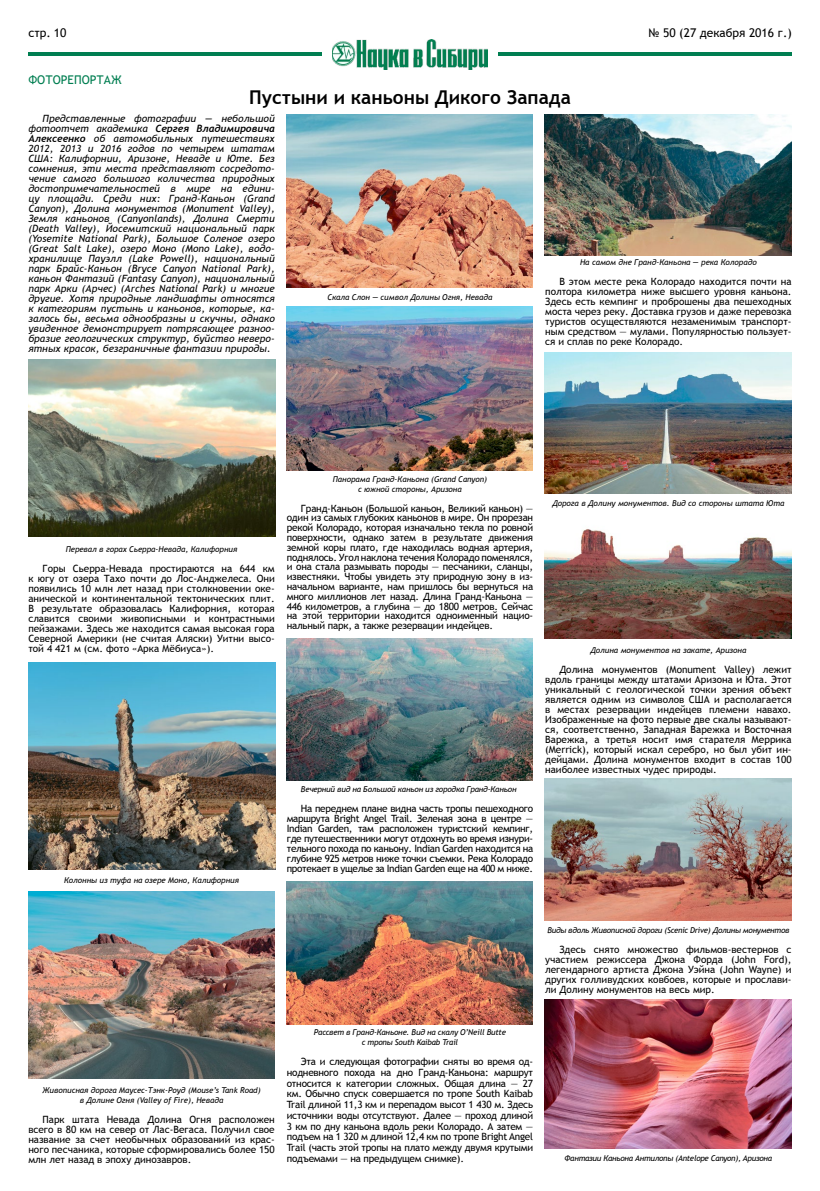
<style>
.page{position:relative;width:820px;height:1191px;background:#fff}
.page>*{position:absolute;margin:0;border:0;box-sizing:border-box;transform-origin:0 0}
.t1{font:700 19px "Trebuchet MS";color:#000}
.t2{font:12px "Trebuchet MS";color:#000}
.t3{font:12px "Trebuchet MS";color:#007e51}
.t4{font:10px/10px "Trebuchet MS";color:#000;text-align:justify}
.t5{font:italic 10px/10px "Trebuchet MS";letter-spacing:.01em;color:#000;text-align:justify}
.t6{font:italic 700 10px "Trebuchet";letter-spacing:.01em;color:#000}
.t7{font:italic 8px/10px "Trebuchet MS";color:#000;text-align:center}
.t8{font:italic 8px/9.6px "Trebuchet MS";letter-spacing:-.02em;color:#000;text-align:center}
.t9{font:italic 8px "Trebuchet MS";letter-spacing:-.03em;color:#000}
.s1{font-family:"Trebuchet MS";font-weight:400}
.s2{font-family:"Trebuchet";font-weight:700}
</style>
<div class="page">
<hr style="left:28px;top:52px;width:293px;height:3px;background:#007e51">
<hr style="left:498px;top:52px;width:293px;height:3px;background:#007e51">
<img style="left:332px;top:39px;width:155px;height:30px">
<img style="left:28px;top:662px;width:247px;height:207px">
<img style="left:286px;top:307px;width:246px;height:164px">
<img style="left:544px;top:352px;width:247px;height:141px">
<img style="left:544px;top:529px;width:247px;height:110px">
<img style="left:544px;top:778px;width:247px;height:142px">
<img style="left:544px;top:999px;width:247px;height:149px">
<img style="left:286px;top:638px;width:246px;height:142px">
<img style="left:286px;top:881px;width:246px;height:143px">
<img style="left:544px;top:115px;width:247px;height:140px">
<img style="left:28px;top:891px;width:247px;height:188px">
<img style="left:286px;top:115px;width:246px;height:173px">
<img style="left:28px;top:360px;width:247px;height:176px">
<p class="t2" style="left:28px;top:25px;width:40px">стр. 10</p>
<p class="t2" style="left:648px;top:25px;width:145px">№ 50 (27 декабря 2016 г.)</p>
<p class="t3" style="left:28px;top:72px;width:95px">ФОТОРЕПОРТАЖ</p>
<h1 class="t1" style="left:249px;top:86px;width:323px">Пустыни и каньоны Дикого Запада</h1>
<p class="t5" style="left:43px;top:114px;width:233px">Представленные фотографии — небольшой</p>
<p class="t6" style="left:28px;top:122px;width:248px"><span class="s1">фотоотчет академика</span> Сергея Владимировича</p>
<p class="t5" style="left:28px;top:134px;width:248px"><span class="s2">Алексеенко</span> об автомобильных путешествиях 2012, 2013 и 2016 годов по четырем штатам США: Калифорнии, Аризоне, Неваде и Юте. Без сомнения, эти места представляют сосредото&shy;чение самого большого количества природных достопримечательностей в мире на едини&shy;цу площади. Среди них: Гранд-Каньон (Grand Canyon), Долина монументов (Monument Valley), Земля каньонов (Canyonlands), Долина Смерти (Death Valley), Йосемитский национальный парк (Yosemite National Park), Большое Соленое озеро (Great Salt Lake), озеро Моно (Mono Lake), водо&shy;хранилище Пауэлл (Lake Powell), национальный парк Брайс-Каньон (Bryce Canyon National Park), каньон Фантазий (Fantasy Canyon), национальный парк Арки (Арчес) (Arches National Park) и многие другие. Хотя природные ландшафты относятся к категориям пустынь и каньонов, которые, ка&shy;залось бы, весьма однообразны и скучны, однако увиденное демонстрирует потрясающее разноо&shy;бразие геологических структур, буйство неверо&shy;ятных красок, безграничные фантазии природы.</p>
<p class="t7" style="left:327px;top:292px;width:166px">Скала Слон — символ Долины Огня, Невада</p>
<p class="t7" style="left:580px;top:257px;width:178px">На самом дне Гранд-Каньона — река Колорадо</p>
<p class="t4" style="left:545px;top:277px;width:248px;text-indent:14px">В этом месте река Колорадо находится почти на полтора километра ниже высшего уровня каньона.<br>Здесь есть кемпинг и проброшены два пешеходных моста через реку. Доставка грузов и даже перевозка туристов осуществляются незаменимым транспорт&shy;ным средством — мулами. Популярностью пользует&shy;ся и сплав по реке Колорадо.</p>
<p class="t7" style="left:66px;top:544px;width:173px">Перевал в горах Сьерра-Невада, Калифорния</p>
<p class="t4" style="left:28px;top:564px;width:248px;text-indent:14px">Горы Сьерра-Невада простираются на 644 км к югу от озера Тахо почти до Лос-Анджелеса. Они появились 10 млн лет назад при столкновении оке&shy;анической и континентальной тектонических плит.<br>В результате образовалась Калифорния, которая славится своими живописными и контрастными пейзажами. Здесь же находится самая высокая гора Северной Америки (не считая Аляски) Уитни высо&shy;той 4 421 м (см. фото «Арка Мёбиуса»).</p>
<p class="t7" style="left:332px;top:474px;width:156px">Панорама Гранд-Каньона (Grand Canyon) с южной стороны, Аризона</p>
<p class="t4" style="left:287px;top:503px;width:248px;text-indent:14px">Гранд-Каньон (Большой каньон, Великий каньон) — один из самых глубоких каньонов в мире. Он прорезан рекой Колорадо, которая изначально текла по ровной поверхности, однако затем в результате движения земной коры плато, где находилась водная артерия, поднялось. Угол наклона течения Колорадо поменялся, и она стала размывать породы — песчаники, сланцы, известняки. Чтобы увидеть эту природную зону в из&shy;начальном варианте, нам пришлось бы вернуться на много миллионов лет назад. Длина Гранд-Каньона — 446 километров, а глубина — до 1800 метров. Сейчас на этой территории находится одноименный нацио&shy;нальный парк, а также резервации индейцев.</p>
<p class="t7" style="left:64px;top:874px;width:176px">Колонны из туфа на озере Моно, Калифорния</p>
<p class="t8" style="left:301px;top:785px;width:217px">Вечерний вид на Большой каньон из городка Гранд-Каньон</p>
<p class="t4" style="left:287px;top:803px;width:248px;text-indent:14px">На переднем плане видна часть тропы пешеходного маршрута Bright Angel Trail. Зеленая зона в центре — Indian Garden, там расположен туристский кемпинг, где путешественники могут отдохнуть во время изнури&shy;тельного похода по каньону. Indian Garden находится на глубине 925 метров ниже точки съемки. Река Колорадо протекает в ущелье за Indian Garden еще на 400 м ниже.</p>
<p class="t7" style="left:552px;top:497px;width:233px">Дорога в Долину монументов. Вид со стороны штата Юта</p>
<p class="t7" style="left:590px;top:644px;width:157px">Долина монументов на закате, Аризона</p>
<p class="t4" style="left:545px;top:664px;width:248px;text-indent:14px">Долина монументов (Monument Valley) лежит вдоль границы между штатами Аризона и Юта. Этот уникальный с геологической точки зрения объект является одним из символов США и располагается в местах резервации индейцев племени навахо.<br>Изображенные на фото первые две скалы называют&shy;ся, соответственно, Западная Варежка и Восточная Варежка, а третья носит имя старателя Меррика (Merrick), который искал серебро, но был убит ин&shy;дейцами. Долина монументов входит в состав 100 наиболее известных чудес природы.</p>
<p class="t9" style="left:547px;top:925px;width:243px">Виды вдоль Живописной дороги (Scenic Drive) Долины монументов</p>
<p class="t4" style="left:545px;top:944px;width:248px;text-indent:14px">Здесь снято множество фильмов-вестернов с участием режиссера Джона Форда (John Ford), легендарного артиста Джона Уэйна (John Wayne) и других голливудских ковбоев, которые и прослави&shy;ли Долину монументов на весь мир.</p>
<p class="t7" style="left:42px;top:1084px;width:220px">Живописная дорога Маусес-Тэнк-Роуд (Mouse’s Tank Road) в Долине Огня (Valley of Fire), Невада</p>
<p class="t4" style="left:28px;top:1114px;width:248px;text-indent:14px">Парк штата Невада Долина Огня расположен всего в 80 км на север от Лас-Вегаса. Получил свое название за счет необычных образований из крас&shy;ного песчаника, которые сформировались более 150 млн лет назад в эпоху динозавров.</p>
<p class="t8" style="left:314px;top:1027px;width:194px">Рассвет в Гранд-Каньоне. Вид на скалу O’Neill Butte с тропы South Kaibab Trail</p>
<p class="t4" style="left:287px;top:1056px;width:248px;line-height:10.7px;text-indent:14px">Эта и следующая фотографии сняты во время од&shy;нодневного похода на дно Гранд-Каньона: маршрут относится к категории сложных. Общая длина — 27 км. Обычно спуск совершается по тропе South Kaibab Trail длиной 11,3 км и перепадом высот 1 430 м. Здесь источники воды отсутствуют. Далее — проход длиной 3 км по дну каньона вдоль реки Колорадо. А затем — подъем на 1 320 м длиной 12,4 км по тропе Bright Angel Trail (часть этой тропы на плато между двумя крутыми подъемами — на предыдущем снимке).</p>
<p class="t9" style="left:564px;top:1153px;width:209px">Фантазии Каньона Антилопы (Antelope Canyon), Аризона</p>
</div>
